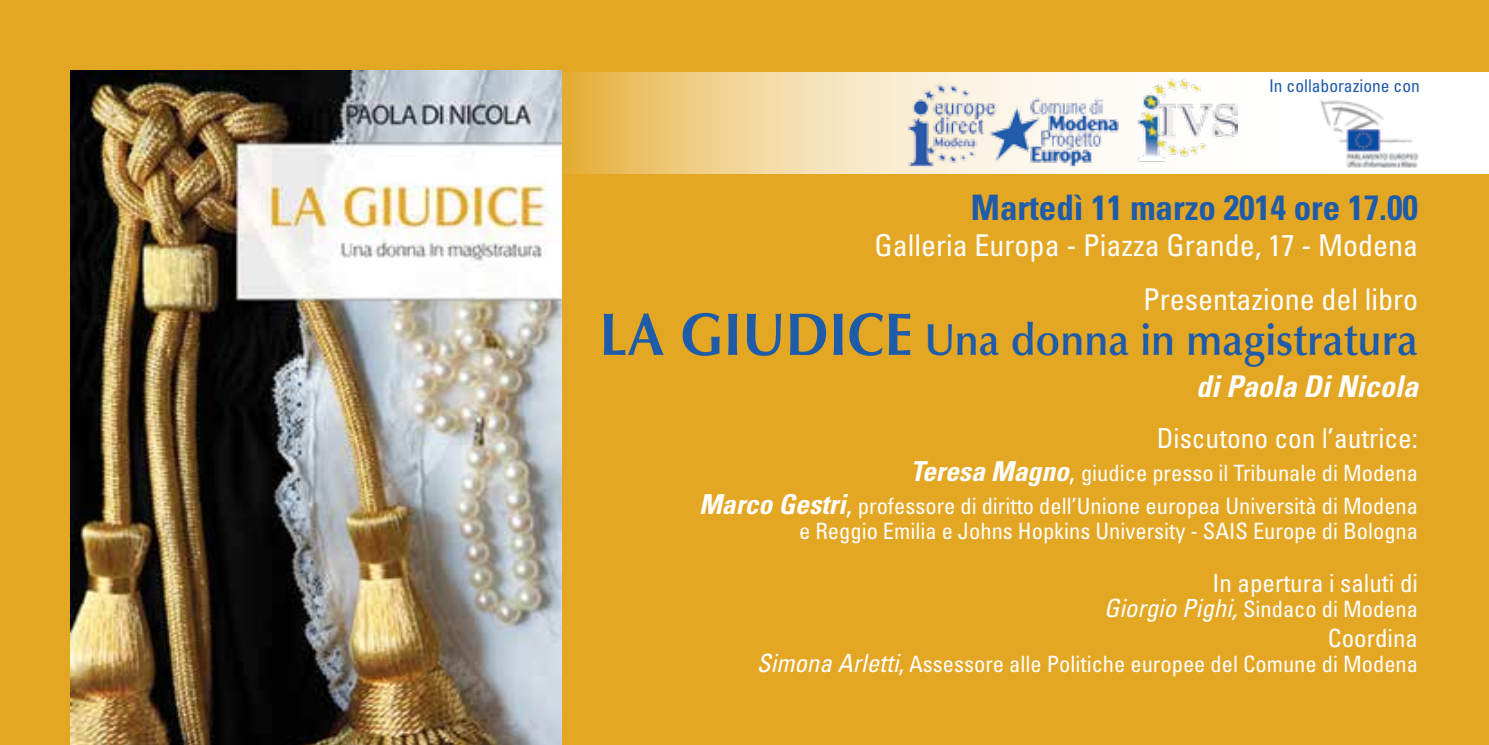
<style>
.page{position:relative;width:1489px;height:745px;background:#fff}
.page>*{position:absolute;margin:0;border:0;box-sizing:border-box;transform-origin:0 0}
.t1{font:600 45px "Optima";color:#1e5ba9;scale:.93 1}
.t2{font:700 condensed 35px "Univers";color:#1e5ba9}
.t3{font:condensed 30px/53.5px "Univers";color:#fff;text-align:right}
.t4{font:italic 700 condensed 30px "Univers";color:#fff}
.t5{font:condensed 27.5px "Univers";color:#fff}
.t6{font:condensed 25px "Univers";color:#fff}
.t7{font:condensed 22.5px/33px "Univers";color:#fff;text-align:right}
.t8{font:condensed 17.5px "Univers";color:#1e5ba9}
.s1{font-weight:700;font-size:60px}
.s2{font-weight:700;font-style:italic;font-size:27.5px}
.s3{font-size:27.5px}
.s4{font-style:italic;font-size:25px}
.s5{font-size:25px}
</style>
<div class="page">
<div style="left:0;top:0;width:1488px;height:744px;background:#e4a724"></div>
<svg style="left:561px;top:72px;width:927px;height:102px;background:#f5e2b8"></svg>
<img style="left:71px;top:71px;width:490px;height:673px">
<img style="left:1131px;top:73px;width:106px;height:101px">
<img style="left:905px;top:80px;width:216px;height:87px">
<img style="left:1311px;top:96px;width:116px;height:73px">
<p class="t8" style="left:1268px;top:75px;width:152px">In collaborazione con</p>
<h2 class="t2" style="left:970px;top:186px;width:448px">Martedì 11 marzo 2014 ore 17.00</h2>
<h3 class="t3" style="left:874px;top:218px;width:545px">Galleria Europa - Piazza Grande, 17 - Modena<br>Presentazione del libro</h3>
<h1 class="t1" style="left:599px;top:313px;width:881px"><span class="s1">LA GIUDICE</span> Una donna in magistratura</h1>
<h3 class="t4" style="left:1196px;top:368px;width:223px">di Paola Di Nicola</h3>
<p class="t5" style="left:1156px;top:420px;width:263px">Discutono con l’autrice:</p>
<p class="t7" style="left:699px;top:456px;width:720px"><span class="s2">Teresa Magno</span><span class="s3">,</span> giudice presso il Tribunale di Modena<br><span class="s2">Marco Gestri</span><span class="s3">,</span> professore di diritto dell’Unione europea Università di Modena</p>
<p class="t7" style="left:799px;top:514px;width:620px">e Reggio Emilia e Johns Hopkins University - SAIS Europe di Bologna</p>
<p class="t6" style="left:1212px;top:566px;width:207px">In apertura i saluti di</p>
<p class="t7" style="left:1104px;top:591px;width:315px"><span class="s4">Giorgio Pighi,</span> Sindaco di Modena</p>
<p class="t6" style="left:1327px;top:621px;width:92px">Coordina</p>
<p class="t7" style="left:756px;top:646px;width:662px"><span class="s4">Simona Arletti</span><span class="s5">,</span> Assessore alle Politiche europee del Comune di Modena</p>
</div>
